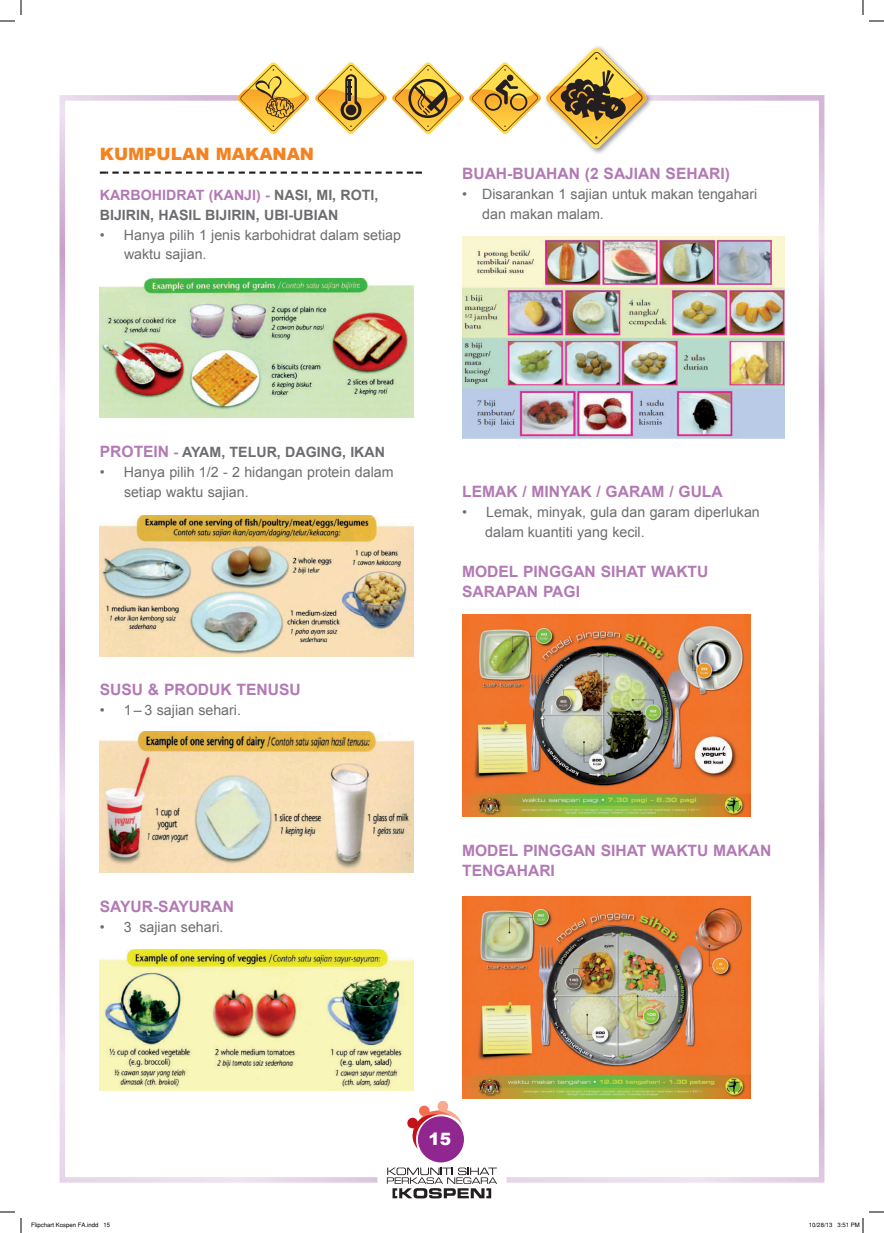
<style>
.page{position:relative;width:884px;height:1233px;background:#fff}
.page>*{position:absolute;margin:0;border:0;box-sizing:border-box;transform-origin:0 0}
.t1{font:900 17px "Arial";color:#f58220}
.t2{font:900 17px "Arial";color:#fff}
.t3{font:700 15.6px/19.9px "Arial";color:#b279b4}
.t4{font:14.2px/19.9px "Arial";color:#6c6d70}
.t5{font:700 14.2px/19.9px "Arial";color:#6c6d70}
.t6{font:6px "Helvetica";color:#000}
.s1{color:#b279b4}
.s2{font-size:15.6px;color:#b279b4}
</style>
<div class="page">
<img style="left:59px;top:46px;width:766px;height:1153px">
<svg style="left:0;top:1211px;width:15px;height:1px"></svg>
<svg style="left:869px;top:1211px;width:15px;height:1px"></svg>
<svg style="left:0;top:0;width:22px;height:22px"></svg>
<svg style="left:20px;top:1218px;width:2px;height:15px"></svg>
<svg style="left:862px;top:0;width:22px;height:22px"></svg>
<svg style="left:862px;top:1218px;width:2px;height:15px"></svg>
<svg style="left:100px;top:171px;width:322px;height:3px"></svg>
<p class="t1" style="left:100px;top:142px;width:216px">KUMPULAN MAKANAN</p>
<p class="t5" style="left:100px;top:185px;width:280px"><span class="s1">KARBOHIDRAT (KANJI) -</span> NASI, MI, ROTI,<br>BIJIRIN, HASIL BIJIRIN, UBI-UBIAN</p>
<p class="t4" style="left:124px;top:225px;width:279px;text-indent:-24px">• Hanya pilih 1 jenis karbohidrat dalam setiap waktu sajian.</p>
<p class="t3" style="left:462px;top:164px;width:269px">BUAH-BUAHAN (2 SAJIAN SEHARI)</p>
<p class="t4" style="left:482px;top:184px;width:277px;text-indent:-20px">• Disarankan 1 sajian untuk makan tengahari dan makan malam.</p>
<p class="t5" style="left:100px;top:443px;width:287px"><span class="s2">PROTEIN</span> <span class="s1">-</span> AYAM, TELUR, DAGING, IKAN</p>
<p class="t4" style="left:124px;top:462px;width:271px;text-indent:-24px">• Hanya pilih 1/2 - 2 hidangan protein dalam setiap waktu sajian.</p>
<p class="t3" style="left:100px;top:680px;width:202px">SUSU &amp; PRODUK TENUSU</p>
<p class="t4" style="left:100px;top:700px;width:143px">• 1 – 3 sajian sehari.</p>
<p class="t3" style="left:100px;top:897px;width:136px">SAYUR-SAYURAN</p>
<p class="t4" style="left:100px;top:917px;width:125px">• 3 sajian sehari.</p>
<p class="t3" style="left:462px;top:482px;width:262px">LEMAK / MINYAK / GARAM / GULA</p>
<p class="t4" style="left:485px;top:502px;width:276px;text-indent:-23px">• Lemak, minyak, gula dan garam diperlukan dalam kuantiti yang kecil.</p>
<p class="t3" style="left:462px;top:562px;width:248px">MODEL PINGGAN SIHAT WAKTU<br>SARAPAN PAGI</p>
<p class="t3" style="left:462px;top:841px;width:311px">MODEL PINGGAN SIHAT WAKTU MAKAN<br>TENGAHARI</p>
<p class="t2" style="left:429px;top:1126px;width:24px">15</p>
<p class="t6" style="left:31px;top:1221px;width:81px">Flipchart Kospen FA.indd 15</p>
<p class="t6" style="left:809px;top:1221px;width:52px">10/28/13 3:51 PM</p>
</div>
